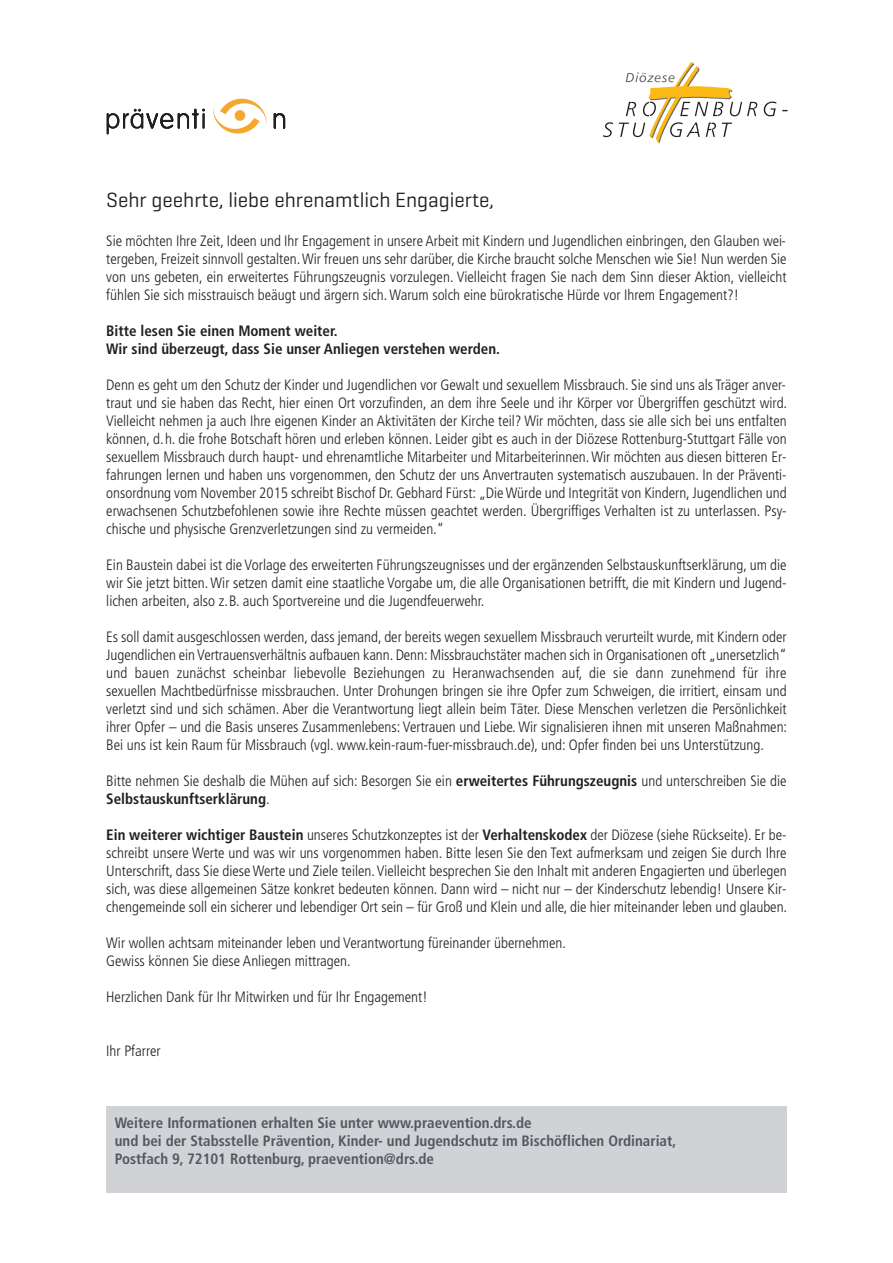
<style>
.page{position:relative;width:893px;height:1263px;background:#fff}
.page>*{position:absolute;margin:0;border:0;box-sizing:border-box;transform-origin:0 0}
.t1{font:21px "Geogrotesque";color:#231f20}
.t2{font:300 condensed 15px/18px "Frutiger LT Pro";color:#231f20;text-align:justify}
.t3{font:300 condensed 15px/18px "Frutiger";color:#231f20;text-align:justify}
.t4{font:700 condensed 15px/18px "Frutiger";color:#535860}
.t5{font:700 condensed 15px/18px "Frutiger LT Pro";color:#231f20}
.s1{font-family:"Frutiger"}
.s2{font-weight:700}
</style>
<div class="page">
<div style="left:106px;top:1106px;width:681px;height:87px;background:#d0d2d6"></div>
<svg style="left:106px;top:99px;width:179px;height:35px"></svg>
<svg style="left:603px;top:122px;width:10px;height:15px"></svg>
<svg style="left:764px;top:102px;width:12px;height:14px"></svg>
<svg style="left:619px;top:62px;width:138px;height:81px"></svg>
<h1 class="t1" style="left:106px;top:193px;width:389px">Sehr geehrte, liebe ehrenamtlich Engagierte,</h1>
<p class="t2" style="left:106px;top:233px;width:682px">Sie möchten Ihre Zeit, Ideen und Ihr Engagement in unsere Arbeit mit Kindern und Jugendlichen einbringen, den Glauben wei&shy;tergeben, Freizeit sinnvoll gestalten.Wir freuen uns sehr darüber, die Kirche braucht solche Menschen wie Sie! Nun werden Sie von uns gebeten, ein erweitertes Führungszeugnis vorzulegen. Vielleicht fragen Sie nach dem Sinn dieser Aktion, vielleicht fühlen Sie sich misstrauisch beäugt und ärgern sich.Warum solch eine bürokratische Hürde vor Ihrem Engagement?!</p>
<p class="t5" style="left:106px;top:323px;width:395px">Bitte lesen Sie einen Moment weiter.<br>Wir sind überzeugt, dass Sie unser Anliegen verstehen werden.</p>
<p class="t2" style="left:106px;top:377px;width:682px">Denn es geht um den Schutz der Kinder und Jugendlichen vor Gewalt und sexuellem Missbrauch. Sie sind uns als Träger anver&shy;traut und sie haben das Recht, hier einen Ort vorzufinden, an dem ihre Seele und ihr Körper vor Übergriffen geschützt wird.<br>Vielleicht nehmen ja auch Ihre eigenen Kinder an Aktivitäten der Kirche teil? Wir möchten, dass sie alle sich bei uns entfalten können, d.h. die frohe Botschaft hören und erleben können. Leider gibt es auch in der Diözese Rottenburg-Stuttgart Fälle von sexuellem Missbrauch durch haupt- und ehrenamtliche Mitarbeiter und Mitarbeiterinnen.Wir möchten aus diesen bitteren Er&shy;fahrungen lernen und haben uns vorgenommen, den Schutz der uns Anvertrauten systematisch auszubauen. In der Präventi&shy;onsordnung vom November 2015 schreibt Bischof Dr. Gebhard Fürst: „DieWürde und Integrität von Kindern, Jugendlichen und erwachsenen Schutzbefohlenen sowie ihre Rechte müssen geachtet werden. Übergriffiges Verhalten ist zu unterlassen. Psy&shy;chische und physische Grenzverletzungen sind zu vermeiden.“</p>
<p class="t2" style="left:106px;top:557px;width:682px">Ein Baustein dabei ist die Vorlage des erweiterten Führungszeugnisses und der ergänzenden Selbstauskunftserklärung, um die wir Sie jetzt bitten.Wir setzen damit eine staatliche Vorgabe um, die alle Organisationen betrifft, die mit Kindern und Jugend&shy;lichen arbeiten, also z.B. auch Sportvereine und die Jugendfeuerwehr.</p>
<p class="t2" style="left:106px;top:629px;width:682px">Es soll damit ausgeschlossen werden, dass jemand, der bereits wegen sexuellem Missbrauch verurteilt wurde, mit Kindern oder<br>Jugendlichen ein Vertrauensverhältnis aufbauen kann. Denn: Missbrauchstäter machen sich in Organisationen oft <span class="s1">„unersetzlich“</span></p>
<p class="t3" style="left:106px;top:665px;width:682px">und bauen zunächst scheinbar liebevolle Beziehungen zu Heranwachsenden auf, die sie dann zunehmend für ihre sexuellen Machtbedürfnisse missbrauchen. Unter Drohungen bringen sie ihre Opfer zum Schweigen, die irritiert, einsam und verletzt sind und sich schämen. Aber die Verantwortung liegt allein beim Täter. Diese Menschen verletzen die Persönlichkeit ihrer Opfer – und die Basis unseres Zusammenlebens: Vertrauen und Liebe. Wir signalisieren ihnen mit unseren Maßnahmen:<br>Bei uns ist kein Raum für Missbrauch (vgl. www.kein-raum-fuer-missbrauch.de), und: Opfer finden bei uns Unterstützung.</p>
<p class="t3" style="left:106px;top:773px;width:682px">Bitte nehmen Sie deshalb die Mühen auf sich: Besorgen Sie ein <span class="s2">erweitertes Führungszeugnis</span> und unterschreiben Sie die<br><span class="s2">Selbstauskunftserklärung</span>.</p>
<p class="t3" style="left:106px;top:827px;width:682px"><span class="s2">Ein weiterer wichtiger Baustein</span> unseres Schutzkonzeptes ist der <span class="s2">Verhaltenskodex</span> der Diözese (siehe Rückseite). Er be&shy;schreibt unsere Werte und was wir uns vorgenommen haben. Bitte lesen Sie den Text aufmerksam und zeigen Sie durch Ihre Unterschrift, dass Sie diese Werte und Ziele teilen.Vielleicht besprechen Sie den Inhalt mit anderen Engagierten und überlegen sich, was diese allgemeinen Sätze konkret bedeuten können. Dann wird – nicht nur – der Kinderschutz lebendig! Unsere Kir&shy;chengemeinde soll ein sicherer und lebendiger Ort sein – für Groß und Klein und alle, die hier miteinander leben und glauben.</p>
<p class="t3" style="left:106px;top:935px;width:461px">Wir wollen achtsam miteinander leben und Verantwortung füreinander übernehmen.<br>Gewiss können Sie diese Anliegen mittragen.</p>
<p class="t3" style="left:106px;top:989px;width:323px">Herzlichen Dank für Ihr Mitwirken und für Ihr Engagement!</p>
<p class="t3" style="left:106px;top:1043px;width:56px">Ihr Pfarrer</p>
<p class="t4" style="left:115px;top:1115px;width:563px">Weitere Informationen erhalten Sie unter www.praevention.drs.de<br>und bei der Stabsstelle Prävention, Kinder- und Jugendschutz im Bischöflichen Ordinariat,<br>Postfach 9, 72101 Rottenburg, praevention@drs.de</p>
</div>
